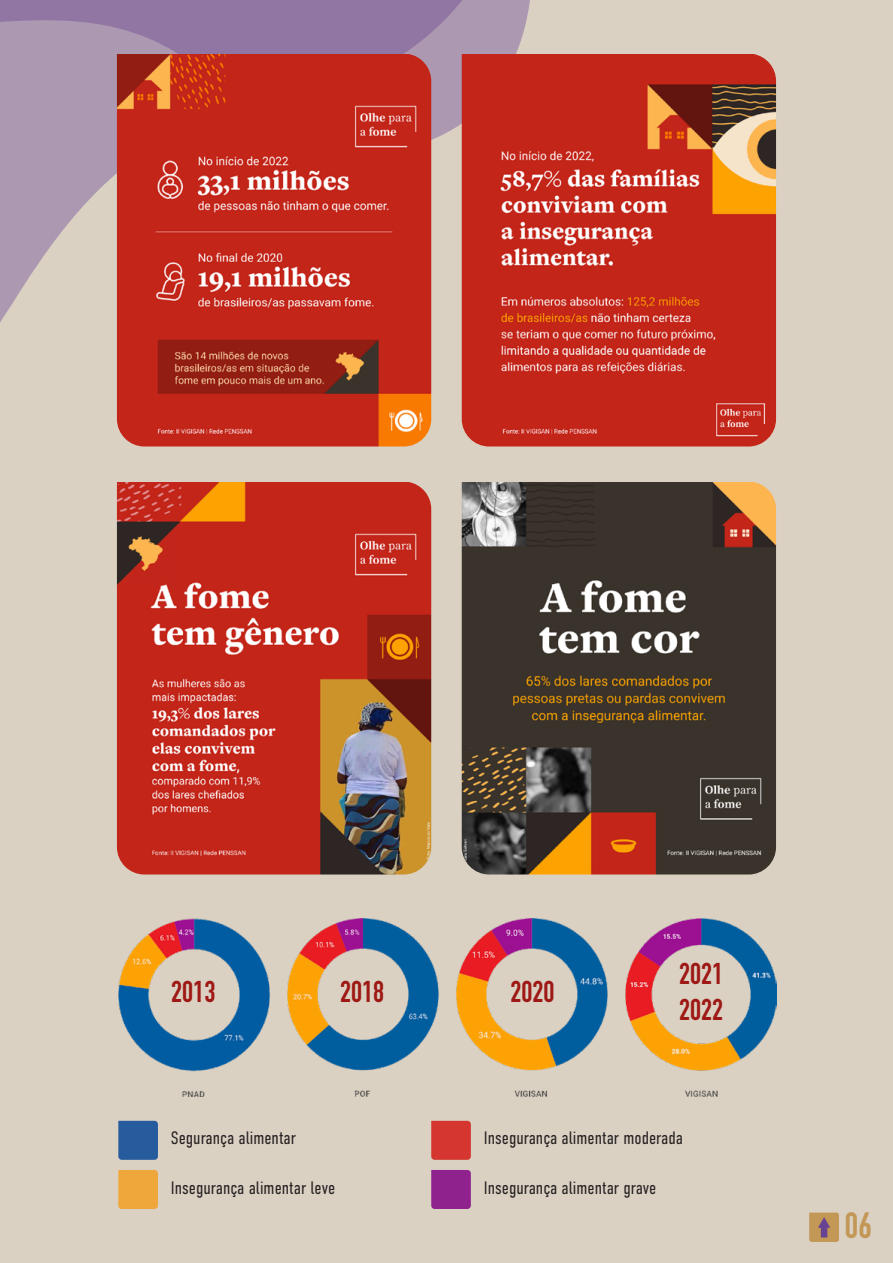
<style>
.page{position:relative;width:893px;height:1263px;background:#dad1c3}
.page>*{position:absolute;margin:0;border:0;box-sizing:border-box;transform-origin:0 0}
.t1{font:700 36px "DIN Condensed";color:#c39755}
.t2{font:700 29.7px/35.5px "DIN Condensed";color:#9e1915}
.t3{font:300 18px "DIN Condensed";color:#252121}
</style>
<div class="page">
<svg style="left:0;top:159px;width:517px;height:288px"></svg>
<svg style="left:0;top:0;width:530px;height:159px;background:#a18aab"></svg>
<img style="left:117px;top:54px;width:314px;height:392px">
<img style="left:117px;top:482px;width:314px;height:392px">
<div style="left:118px;top:1121px;width:40px;height:39px;background:#265b9d"></div>
<svg style="left:431px;top:1121px;width:40px;height:39px;background:#d53932"></svg>
<div style="left:118px;top:1170px;width:40px;height:39px;background:#efa63b"></div>
<div style="left:431px;top:1170px;width:40px;height:39px;background:#8f228d"></div>
<img style="left:462px;top:54px;width:314px;height:392px">
<img style="left:462px;top:482px;width:314px;height:392px">
<img style="left:118px;top:918px;width:658px;height:178px">
<svg style="left:809px;top:1212px;width:30px;height:30px"></svg>
<h2 class="t2" style="left:171px;top:973px;width:46px">2013</h2>
<h2 class="t2" style="left:340px;top:973px;width:46px">2018</h2>
<h2 class="t2" style="left:510px;top:973px;width:46px">2020</h2>
<h2 class="t2" style="left:679px;top:956px;width:46px">2021<br>2022</h2>
<p class="t3" style="left:171px;top:1128px;width:127px">Segurança alimentar</p>
<p class="t3" style="left:484px;top:1128px;width:201px">Insegurança alimentar moderada</p>
<p class="t3" style="left:171px;top:1177px;width:166px">Insegurança alimentar leve</p>
<p class="t3" style="left:484px;top:1177px;width:174px">Insegurança alimentar grave</p>
<h1 class="t1" style="left:845px;top:1201px;width:28px">06</h1>
</div>
